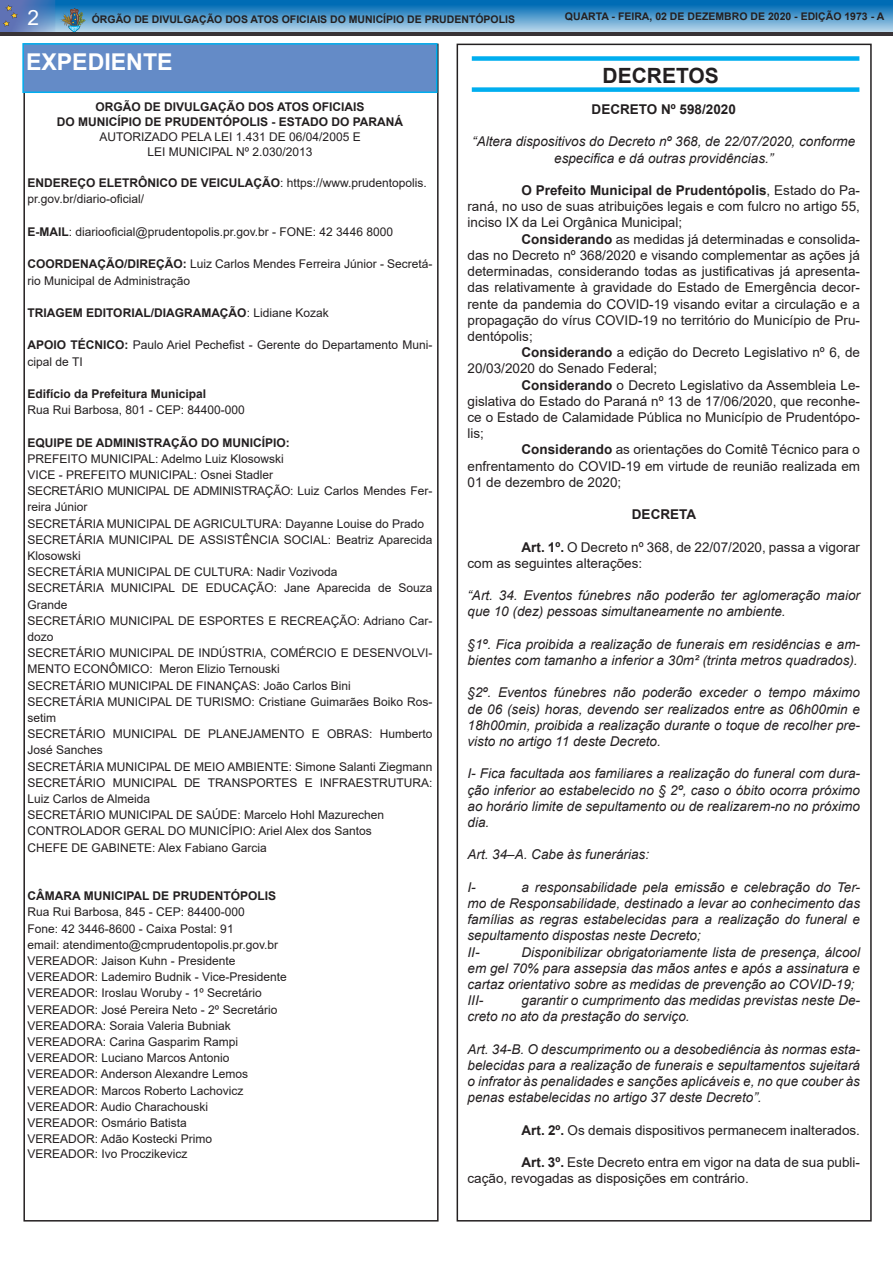
<style>
.page{position:relative;width:893px;height:1263px;background:#fff}
.page>*{position:absolute;margin:0;border:0;box-sizing:border-box;transform-origin:0 0}
.t1{font:700 23.1px "Arial";color:#fff}
.t2{font:700 21px "Arial";color:#231f20}
.t3{font:21px "Arial";color:#fff}
.t4{font:italic 13.5px/16.2px "Arial";color:#231f20;text-align:justify}
.t5{font:13.5px/16.2px "Arial";color:#231f20;text-align:justify}
.t6{font:700 13.5px "Arial";color:#231f20}
.t7{font:12px/16.2px "Arial";color:#231f20}
.t8{font:700 12px "Arial";color:#231f20}
.t9{font:12px/16.2px "Arial";letter-spacing:-.02em;color:#231f20}
.t10{font:700 10.5px "Arial";color:#231f20}
.s1{font-weight:700}
.s2{font-weight:400}
</style>
<div class="page">
<img style="left:56px;top:0;width:837px;height:32px">
<img style="left:0;top:0;width:56px;height:32px">
<svg style="left:3px;top:5px;width:15px;height:22px"></svg>
<svg style="left:59px;top:8px;width:27px;height:24px"></svg>
<hr style="left:0;top:32px;width:893px;height:4px;background:#383336">
<div style="left:22px;top:43px;width:415px;height:50px;background:#648bc7;border:2px solid #00aeef"></div>
<div style="left:472px;top:87px;width:387px;height:5px;background:#00aeef"></div>
<div style="left:472px;top:56px;width:387px;height:5px;background:#00aeef"></div>
<h2 class="t3" style="left:28px;top:3px;width:13px">2</h2>
<p class="t10" style="left:92px;top:12px;width:425px">ÓRGÃO DE DIVULGAÇÃO DOS ATOS OFICIAIS DO MUNICÍPIO DE PRUDENTÓPOLIS</p>
<p class="t10" style="left:565px;top:9px;width:321px">QUARTA - FEIRA, 02 DE DEZEMBRO DE 2020 - EDIÇÃO 1973 - A</p>
<p class="t1" style="left:26px;top:45px;width:148px">EXPEDIENTE</p>
<p class="t8" style="left:95px;top:98px;width:271px">ORGÃO DE DIVULGAÇÃO DOS ATOS OFICIAIS</p>
<p class="t8" style="left:57px;top:113px;width:348px">DO MUNICÍPIO DE PRUDENTÓPOLIS - ESTADO DO PARANÁ</p>
<p class="t7" style="left:99px;top:129px;width:263px">AUTORIZADO PELA LEI 1.431 DE 06/04/2005 E</p>
<p class="t7" style="left:147px;top:144px;width:167px">LEI MUNICIPAL Nº 2.030/2013</p>
<p class="t7" style="left:28px;top:175px;width:401px"><span class="s1">ENDEREÇO ELETRÔNICO DE VEICULAÇÃO</span>: https://www.prudentopolis. pr.gov.br/diario-oficial/</p>
<p class="t7" style="left:28px;top:223px;width:367px"><span class="s1">E-MAIL</span>: diariooficial@prudentopolis.pr.gov.br - FONE: 42 3446 8000</p>
<p class="t7" style="left:28px;top:256px;width:406px"><span class="s1">COORDENAÇÃO/DIREÇÃO:</span> Luiz Carlos Mendes Ferreira Júnior - Secretá&shy;rio Municipal de Administração</p>
<p class="t8" style="left:28px;top:304px;width:303px">TRIAGEM EDITORIAL/DIAGRAMAÇÃO<span class="s2">: Lidiane Kozak</span></p>
<p class="t7" style="left:28px;top:337px;width:406px"><span class="s1">APOIO TÉCNICO:</span> Paulo Ariel Pechefist - Gerente do Departamento Muni&shy;cipal de TI</p>
<p class="t8" style="left:28px;top:385px;width:180px">Edifício da Prefeitura Municipal</p>
<p class="t7" style="left:28px;top:402px;width:219px">Rua Rui Barbosa, 801 - CEP: 84400-000</p>
<p class="t8" style="left:28px;top:434px;width:264px">EQUIPE DE ADMINISTRAÇÃO DO MUNICÍPIO:</p>
<p class="t7" style="left:28px;top:450px;width:258px">PREFEITO MUNICIPAL: Adelmo Luiz Klosowski</p>
<p class="t7" style="left:28px;top:466px;width:247px">VICE - PREFEITO MUNICIPAL: Osnei Stadler</p>
<p class="t9" style="left:28px;top:483px;width:406px">SECRETÁRIO MUNICIPAL DE ADMINISTRAÇÃO: Luiz Carlos Mendes Fer&shy;reira Júnior</p>
<p class="t7" style="left:28px;top:515px;width:398px">SECRETÁRIA MUNICIPAL DE AGRICULTURA: Dayanne Louise do Prado</p>
<p class="t7" style="left:28px;top:531px;width:406px">SECRETÁRIA MUNICIPAL DE ASSISTÊNCIA SOCIAL: Beatriz Aparecida<br>Klosowski</p>
<p class="t7" style="left:28px;top:564px;width:311px">SECRETÁRIA MUNICIPAL DE CULTURA: Nadir Vozivoda</p>
<p class="t7" style="left:28px;top:580px;width:406px">SECRETÁRIA MUNICIPAL DE EDUCAÇÃO: Jane Aparecida de Souza<br>Grande</p>
<p class="t7" style="left:28px;top:612px;width:406px">SECRETÁRIO MUNICIPAL DE ESPORTES E RECREAÇÃO: Adriano Car&shy;dozo</p>
<p class="t7" style="left:28px;top:645px;width:406px">SECRETÁRIO MUNICIPAL DE INDÚSTRIA, COMÉRCIO E DESENVOLVI-<br>MENTO ECONÔMICO: Meron Elizio Ternouski</p>
<p class="t7" style="left:28px;top:677px;width:325px">SECRETÁRIO MUNICIPAL DE FINANÇAS: João Carlos Bini</p>
<p class="t7" style="left:28px;top:693px;width:406px">SECRETÁRIA MUNICIPAL DE TURISMO: Cristiane Guimarães Boiko Ros&shy;setim</p>
<p class="t7" style="left:28px;top:726px;width:406px">SECRETÁRIO MUNICIPAL DE PLANEJAMENTO E OBRAS: Humberto<br>José Sanches</p>
<p class="t7" style="left:28px;top:758px;width:406px">SECRETÁRIA MUNICIPAL DE MEIO AMBIENTE: Simone Salanti Ziegmann</p>
<p class="t7" style="left:28px;top:774px;width:406px">SECRETÁRIO MUNICIPAL DE TRANSPORTES E INFRAESTRUTURA:<br>Luiz Carlos de Almeida</p>
<p class="t7" style="left:28px;top:807px;width:358px">SECRETÁRIO MUNICIPAL DE SAÚDE: Marcelo Hohl Mazurechen</p>
<p class="t7" style="left:28px;top:823px;width:346px">CONTROLADOR GERAL DO MUNICÍPIO: Ariel Alex dos Santos</p>
<p class="t7" style="left:28px;top:839px;width:241px">CHEFE DE GABINETE: Alex Fabiano Garcia</p>
<p class="t8" style="left:28px;top:887px;width:250px">CÂMARA MUNICIPAL DE PRUDENTÓPOLIS</p>
<p class="t7" style="left:28px;top:904px;width:219px">Rua Rui Barbosa, 845 - CEP: 84400-000</p>
<p class="t7" style="left:28px;top:920px;width:208px">Fone: 42 3446-8600 - Caixa Postal: 91</p>
<p class="t7" style="left:28px;top:936px;width:252px">email: atendimento@cmprudentopolis.pr.gov.br</p>
<p class="t7" style="left:28px;top:952px;width:210px">VEREADOR: Jaison Kuhn - Presidente</p>
<p class="t7" style="left:28px;top:969px;width:261px">VEREADOR: Lademiro Budnik - Vice-Presidente</p>
<p class="t7" style="left:28px;top:985px;width:236px">VEREADOR: Iroslau Woruby - 1º Secretário</p>
<p class="t7" style="left:28px;top:1001px;width:251px">VEREADOR: José Pereira Neto - 2º Secretário</p>
<p class="t7" style="left:28px;top:1017px;width:205px">VEREADORA: Soraia Valeria Bubniak</p>
<p class="t7" style="left:28px;top:1033px;width:212px">VEREADORA: Carina Gasparim Rampi</p>
<p class="t7" style="left:28px;top:1050px;width:204px">VEREADOR: Luciano Marcos Antonio</p>
<p class="t7" style="left:28px;top:1066px;width:222px">VEREADOR: Anderson Alexandre Lemos</p>
<p class="t7" style="left:28px;top:1082px;width:218px">VEREADOR: Marcos Roberto Lachovicz</p>
<p class="t7" style="left:28px;top:1098px;width:182px">VEREADOR: Audio Charachouski</p>
<p class="t7" style="left:28px;top:1114px;width:161px">VEREADOR: Osmário Batista</p>
<p class="t7" style="left:28px;top:1131px;width:186px">VEREADOR: Adão Kostecki Primo</p>
<p class="t7" style="left:28px;top:1145px;width:162px">VEREADOR: Ivo Proczikevicz</p>
<p class="t2" style="left:603px;top:60px;width:118px">DECRETOS</p>
<p class="t6" style="left:592px;top:100px;width:146px">DECRETO Nº 598/2020</p>
<p class="t4" style="left:472px;top:134px;width:385px;text-align:center">“Altera dispositivos do Decreto nº 368, de 22/07/2020, conforme especifica e dá outras providências.”</p>
<p class="t5" style="left:467px;top:182px;width:394px;text-indent:54px"><span class="s1">O Prefeito Municipal de Prudentópolis</span>, Estado do Pa&shy;raná, no uso de suas atribuições legais e com fulcro no artigo 55, inciso IX da Lei Orgânica Municipal;</p>
<p class="t5" style="left:467px;top:231px;width:394px;text-indent:54px"><span class="s1">Considerando</span> as medidas já determinadas e consolida&shy;das no Decreto nº 368/2020 e visando complementar as ações já determinadas, considerando todas as justificativas já apresenta&shy;das relativamente à gravidade do Estado de Emergência decor&shy;rente da pandemia do COVID-19 visando evitar a circulação e a propagação do vírus COVID-19 no território do Município de Pru&shy;dentópolis;</p>
<p class="t5" style="left:467px;top:344px;width:394px;text-indent:54px"><span class="s1">Considerando</span> a edição do Decreto Legislativo nº 6, de<br>20/03/2020 do Senado Federal;</p>
<p class="t5" style="left:467px;top:377px;width:394px;text-indent:54px"><span class="s1">Considerando</span> o Decreto Legislativo da Assembleia Le&shy;gislativa do Estado do Paraná nº 13 de 17/06/2020, que reconhe&shy;ce o Estado de Calamidade Pública no Município de Prudentópo&shy;lis;</p>
<p class="t5" style="left:467px;top:441px;width:394px;text-indent:54px"><span class="s1">Considerando</span> as orientações do Comitê Técnico para o enfrentamento do COVID-19 em virtude de reunião realizada em 01 de dezembro de 2020;</p>
<p class="t6" style="left:632px;top:505px;width:66px">DECRETA</p>
<p class="t5" style="left:467px;top:539px;width:394px;text-indent:54px"><span class="s1">Art. 1º.</span> O Decreto nº 368, de 22/07/2020, passa a vigorar com as seguintes alterações:</p>
<p class="t4" style="left:467px;top:587px;width:394px">“Art. 34. Eventos fúnebres não poderão ter aglomeração maior que 10 (dez) pessoas simultaneamente no ambiente.</p>
<p class="t4" style="left:467px;top:636px;width:394px">§1º. Fica proibida a realização de funerais em residências e am&shy;bientes com tamanho a inferior a 30m² (trinta metros quadrados).</p>
<p class="t4" style="left:467px;top:685px;width:394px">§2º. Eventos fúnebres não poderão exceder o tempo máximo de 06 (seis) horas, devendo ser realizados entre as 06h00min e 18h00min, proibida a realização durante o toque de recolher pre&shy;visto no artigo 11 deste Decreto.</p>
<p class="t4" style="left:467px;top:766px;width:394px">I- Fica facultada aos familiares a realização do funeral com dura&shy;ção inferior ao estabelecido no § 2º, caso o óbito ocorra próximo ao horário limite de sepultamento ou de realizarem-no no próximo dia.</p>
<p class="t4" style="left:467px;top:847px;width:183px">Art. 34–A. Cabe às funerárias:</p>
<p class="t4" style="left:467px;top:879px;width:10px">I-</p>
<p class="t4" style="left:467px;top:879px;width:394px;text-indent:54px">a responsabilidade pela emissão e celebração do Ter&shy;mo de Responsabilidade, destinado a levar ao conhecimento das famílias as regras estabelecidas para a realização do funeral e sepultamento dispostas neste Decreto;</p>
<p class="t4" style="left:467px;top:944px;width:14px">II-</p>
<p class="t4" style="left:467px;top:944px;width:394px;text-indent:54px">Disponibilizar obrigatoriamente lista de presença, álcool em gel 70% para assepsia das mãos antes e após a assinatura e cartaz orientativo sobre as medidas de prevenção ao COVID-19;</p>
<p class="t4" style="left:467px;top:992px;width:17px">III-</p>
<p class="t4" style="left:467px;top:992px;width:394px;text-indent:54px">garantir o cumprimento das medidas previstas neste De&shy;creto no ato da prestação do serviço.</p>
<p class="t4" style="left:467px;top:1041px;width:394px">Art. 34-B. O descumprimento ou a desobediência às normas esta&shy;belecidas para a realização de funerais e sepultamentos sujeitará o infrator às penalidades e sanções aplicáveis e, no que couber às penas estabelecidas no artigo 37 deste Decreto”.</p>
<p class="t5" style="left:521px;top:1122px;width:340px"><span class="s1">Art. 2º.</span> Os demais dispositivos permanecem inalterados.</p>
<p class="t5" style="left:467px;top:1154px;width:394px;text-indent:54px"><span class="s1">Art. 3º.</span> Este Decreto entra em vigor na data de sua publi&shy;cação, revogadas as disposições em contrário.</p>
</div>
